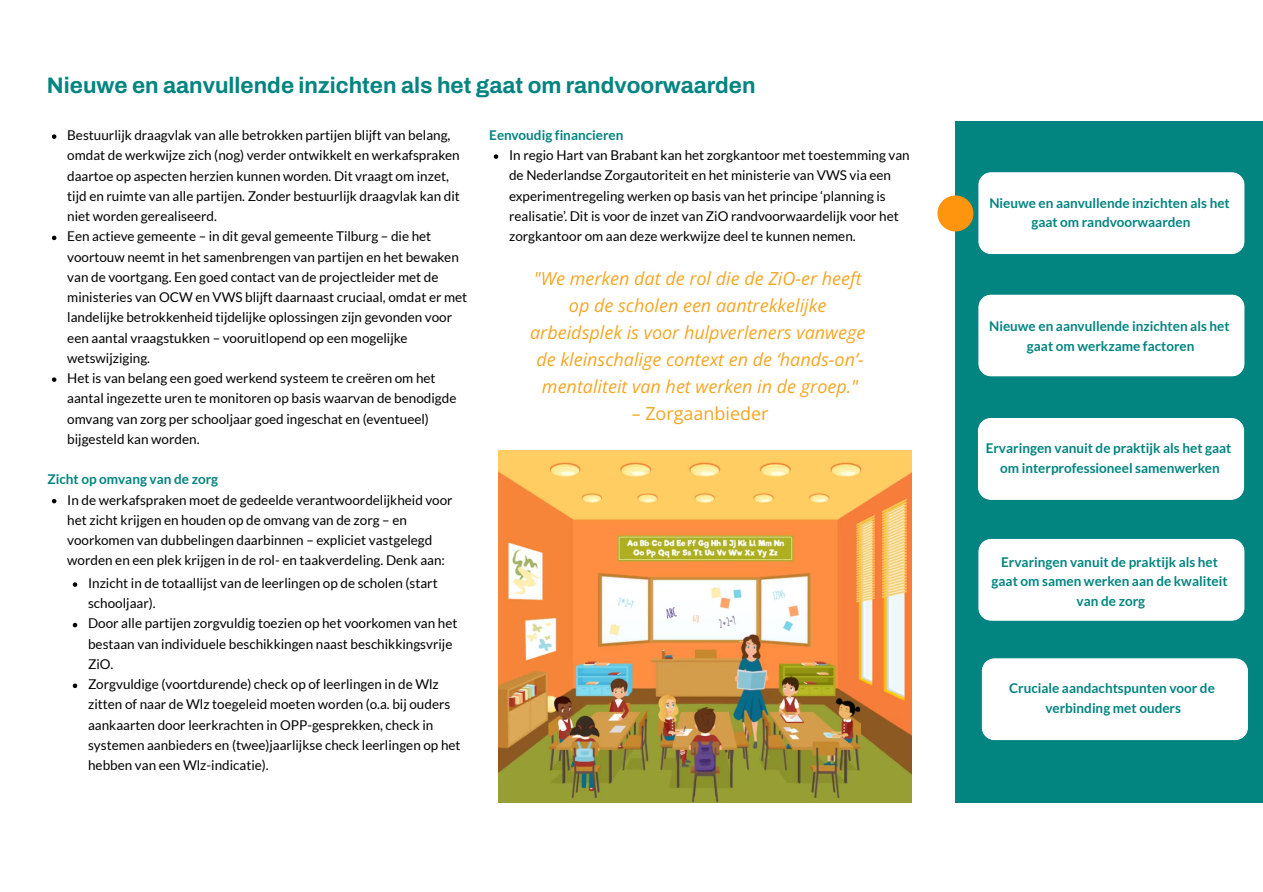
<style>
.page{position:relative;width:1263px;height:892px;background:#fff}
.page>*{position:absolute;margin:0;border:0;box-sizing:border-box;transform-origin:0 0}
.t1{font:700 22.5px "Archivo";color:#028480}
.t2{font:italic 18px/27px "Open Sans";color:#f5a623;text-align:center}
.t3{font:18px "Open Sans";color:#f5a623}
.t4{font:13.5px/20.2px "Lato";color:#000}
.t5{font:700 13.5px/19.1px "Lato";color:#028480;text-align:center}
</style>
<div class="page">
<svg style="left:52px;top:134px;width:4px;height:5px"></svg>
<svg style="left:52px;top:236px;width:4px;height:4px"></svg>
<svg style="left:52px;top:377px;width:4px;height:5px"></svg>
<svg style="left:52px;top:499px;width:4px;height:4px"></svg>
<svg style="left:493px;top:154px;width:5px;height:5px"></svg>
<svg style="left:73px;top:582px;width:4px;height:5px"></svg>
<svg style="left:73px;top:622px;width:4px;height:5px"></svg>
<svg style="left:73px;top:683px;width:4px;height:5px"></svg>
<img style="left:498px;top:450px;width:413px;height:352px">
<div style="left:955px;top:121px;width:307px;height:681px;background:#028480"></div>
<div style="left:937px;top:195px;width:36px;height:36px;background:#ff950f;border-radius:50%"></div>
<div style="left:977px;top:172px;width:267px;height:82px;background:#fff;border-radius:13px"></div>
<div style="left:977px;top:538px;width:267px;height:83px;background:#fff;border-radius:13px"></div>
<div style="left:977px;top:418px;width:266px;height:82px;background:#fff;border-radius:13px"></div>
<div style="left:977px;top:294px;width:267px;height:82px;background:#fff;border-radius:13px"></div>
<div style="left:981px;top:658px;width:266px;height:82px;background:#fff;border-radius:13px"></div>
<h1 class="t1" style="left:47px;top:73px;width:710px">Nieuwe en aanvullende inzichten als het gaat om randvoorwaarden</h1>
<p class="t5" style="left:489px;top:125px;width:136px">Eenvoudig financieren</p>
<p class="t4" style="left:509px;top:145px;width:402px">In regio Hart van Brabant kan het zorgkantoor met toestemming van de Nederlandse Zorgautoriteit en het ministerie van VWS via een experimentregeling werken op basis van het principe ‘planning is realisatie’. Dit is voor de inzet van ZiO randvoorwaardelijk voor het zorgkantoor om aan deze werkwijze deel te kunnen nemen.</p>
<p class="t4" style="left:67px;top:125px;width:384px">Bestuurlijk draagvlak van alle betrokken partijen blijft van belang,</p>
<p class="t4" style="left:67px;top:145px;width:394px">omdat de werkwijze zich (nog) verder ontwikkelt en werkafspraken</p>
<p class="t4" style="left:67px;top:165px;width:383px">daartoe op aspecten herzien kunnen worden. Dit vraagt om inzet,</p>
<p class="t4" style="left:67px;top:185px;width:394px">tijd en ruimte van alle partijen. Zonder bestuurlijk draagvlak kan dit</p>
<p class="t4" style="left:67px;top:206px;width:151px">niet worden gerealiseerd.</p>
<p class="t4" style="left:67px;top:226px;width:401px">Een actieve gemeente – in dit geval gemeente Tilburg – die het voortouw neemt in het samenbrengen van partijen en het bewaken van de voortgang. Een goed contact van de projectleider met de ministeries van OCW en VWS blijft daarnaast cruciaal, omdat er met landelijke betrokkenheid tijdelijke oplossingen zijn gevonden voor een aantal vraagstukken – vooruitlopend op een mogelijke wetswijziging.<br>Het is van belang een goed werkend systeem te creëren om het aantal ingezette uren te monitoren op basis waarvan de benodigde omvang van zorg per schooljaar goed ingeschat en (eventueel) bijgesteld kan worden.</p>
<h2 class="t2" style="left:530px;top:264px;width:336px">"We merken dat de rol die de ZiO-er heeft op de scholen een aantrekkelijke arbeidsplek is voor hulpverleners vanwege de kleinschalige context en de ‘hands-on’- mentaliteit van het werken in de groep."</h2>
<h2 class="t3" style="left:631px;top:401px;width:138px">– Zorgaanbieder</h2>
<p class="t5" style="left:47px;top:469px;width:172px">Zicht op omvang van de zorg</p>
<p class="t4" style="left:67px;top:489px;width:387px">In de werkafspraken moet de gedeelde verantwoordelijkheid voor het zicht krijgen en houden op de omvang van de zorg – en voorkomen van dubbelingen daarbinnen – expliciet vastgelegd worden en een plek krijgen in de rol- en taakverdeling. Denk aan:</p>
<p class="t4" style="left:88px;top:572px;width:374px">Inzicht in de totaallijst van de leerlingen op de scholen (start schooljaar).<br>Door alle partijen zorgvuldig toezien op het voorkomen van het bestaan van individuele beschikkingen naast beschikkingsvrije ZiO.<br>Zorgvuldige (voortdurende) check op of leerlingen in de Wlz zitten of naar de Wlz toegeleid moeten worden (o.a. bij ouders aankaarten door leerkrachten in OPP-gesprekken, check in systemen aanbieders en (twee)jaarlijkse check leerlingen op het hebben van een Wlz-indicatie).</p>
<p class="t5" style="left:989px;top:193px;width:242px">Nieuwe en aanvullende inzichten als het gaat om randvoorwaarden</p>
<p class="t5" style="left:988px;top:316px;width:242px">Nieuwe en aanvullende inzichten als het gaat om werkzame factoren</p>
<p class="t5" style="left:985px;top:438px;width:247px">Ervaringen vanuit de praktijk als het gaat om interprofessioneel samenwerken</p>
<p class="t5" style="left:991px;top:552px;width:237px">Ervaringen vanuit de praktijk als het gaat om samen werken aan de kwaliteit van de zorg</p>
<p class="t5" style="left:1008px;top:678px;width:207px">Cruciale aandachtspunten voor de verbinding met ouders</p>
</div>
